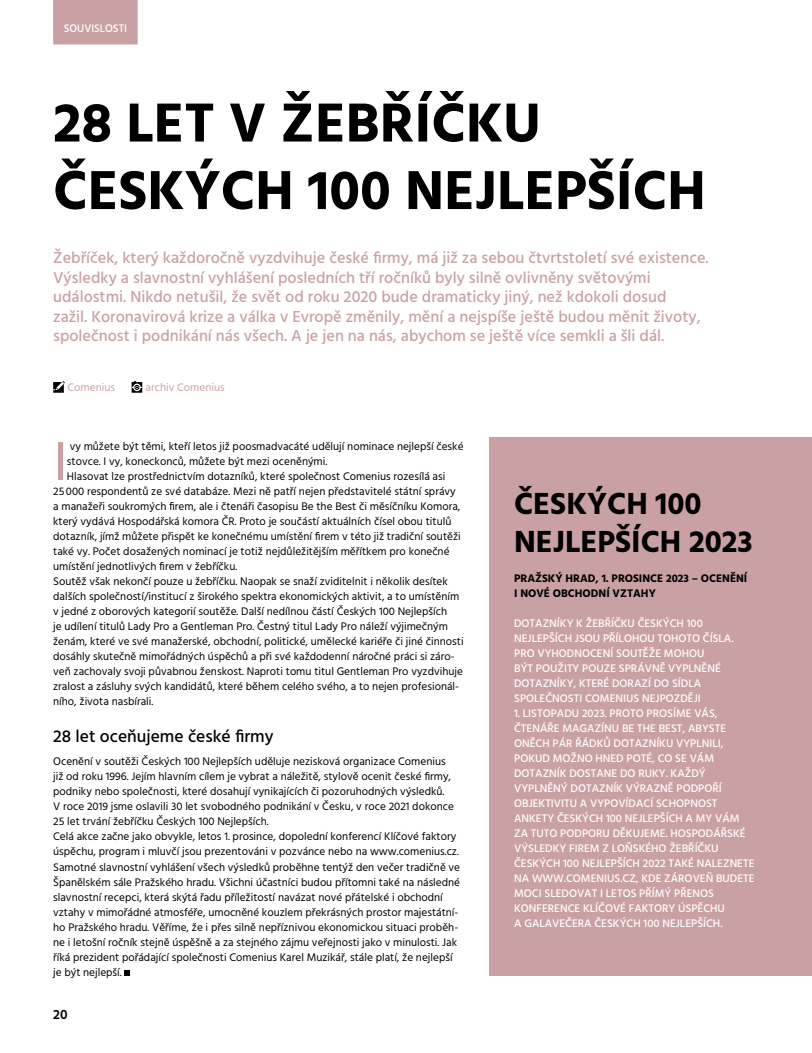
<style>
.page{position:relative;width:812px;height:1053px;background:#fff}
.page>*{position:absolute;margin:0;border:0;box-sizing:border-box;transform-origin:0 0}
.t1{font:700 56.25px/67.5px "Hind";color:#000}
.t2{font:55.75px "Hind";color:#caa1a2}
.t3{font:700 31.25px/37.5px "Hind";color:#000}
.t4{font:500 17.5px "Hind";color:#000}
.t5{font:500 16.25px/19.5px "Hind";color:#caa1a2}
.t6{font:600 13.75px "Hind";color:#000}
.t7{font:11.25px/15px "Hind";color:#000}
.t8{font:500 11.25px/15px "Hind";color:#fff}
.t9{font:700 11.25px/15px "Hind";color:#000}
.t10{font:11.25px "Hind";color:#caa1a2}
</style>
<div class="page">
<div style="left:489px;top:437px;width:322px;height:538px;background:#caa1a2"></div>
<svg style="left:124px;top:970px;width:6px;height:5px"></svg>
<svg style="left:53px;top:381px;width:12px;height:11px"></svg>
<svg style="left:132px;top:381px;width:10px;height:11px"></svg>
<div style="left:53px;top:0;width:85px;height:44px;background:#caa1a2"></div>
<p class="t8" style="left:64px;top:21px;width:65px">SOUVISLOSTI</p>
<h1 class="t1" style="left:53px;top:88px;width:654px">28 LET V ŽEBŘÍČKU<br>ČESKÝCH 100 NEJLEPŠÍCH</h1>
<p class="t5" style="left:53px;top:249px;width:657px">Žebříček, který každoročně vyzdvihuje české firmy, má již za sebou čtvrtstoletí své existence.<br>Výsledky a slavnostní vyhlášení posledních tří ročníků byly silně ovlivněny světovými událostmi. Nikdo netušil, že svět od roku 2020 bude dramaticky jiný, než kdokoli dosud<br>zažil. Koronavirová krize a válka v Evropě změnily, mění a nejspíše ještě budou měnit životy, společnost i podnikání nás všech. A je jen na nás, abychom se ještě více semkli a šli dál.</p>
<p class="t10" style="left:67px;top:380px;width:49px">Comenius</p>
<p class="t10" style="left:145px;top:380px;width:81px">archiv Comenius</p>
<h2 class="t2" style="left:53px;top:424px;width:15px">I</h2>
<p class="t7" style="left:70px;top:439px;width:395px">vy můžete být těmi, kteří letos již poosmadvacáté udělují nominace nejlepší české</p>
<p class="t7" style="left:67px;top:454px;width:262px">stovce. I vy, koneckonců, můžete být mezi oceněnými.</p>
<p class="t7" style="left:67px;top:469px;width:380px">Hlasovat lze prostřednictvím dotazníků, které společnost Comenius rozesílá asi</p>
<p class="t7" style="left:53px;top:484px;width:404px">25000 respondentů ze své databáze. Mezi ně patří nejen představitelé státní správy</p>
<p class="t7" style="left:53px;top:499px;width:409px">a manažeři soukromých firem, ale i čtenáři časopisu Be the Best či měsíčníku Komora,</p>
<p class="t7" style="left:53px;top:514px;width:400px">který vydává Hospodářská komora ČR. Proto je součástí aktuálních čísel obou titulů</p>
<p class="t7" style="left:53px;top:529px;width:409px">dotazník, jímž můžete přispět ke konečnému umístění firem v této již tradiční soutěži</p>
<p class="t7" style="left:53px;top:544px;width:398px">také vy. Počet dosažených nominací je totiž nejdůležitějším měřítkem pro konečné</p>
<p class="t7" style="left:53px;top:559px;width:185px">umístění jednotlivých firem v žebříčku.</p>
<p class="t7" style="left:53px;top:574px;width:396px">Soutěž však nekončí pouze u žebříčku. Naopak se snaží zviditelnit i několik desítek</p>
<p class="t7" style="left:53px;top:589px;width:407px">dalších společností/institucí z širokého spektra ekonomických aktivit, a to umístěním</p>
<p class="t7" style="left:53px;top:604px;width:395px">v jedné z oborových kategorií soutěže. Další nedílnou částí Českých 100 Nejlepších</p>
<p class="t7" style="left:53px;top:619px;width:396px">je udílení titulů Lady Pro a Gentleman Pro. Čestný titul Lady Pro náleží výjimečným</p>
<p class="t7" style="left:53px;top:634px;width:412px">ženám, které ve své manažerské, obchodní, politické, umělecké kariéře či jiné činnosti</p>
<p class="t7" style="left:53px;top:649px;width:403px">dosáhly skutečně mimořádných úspěchů a při své každodenní náročné práci si záro-</p>
<p class="t7" style="left:53px;top:664px;width:411px">veň zachovaly svoji půvabnou ženskost. Naproti tomu titul Gentleman Pro vyzdvihuje</p>
<p class="t7" style="left:53px;top:679px;width:407px">zralost a zásluhy svých kandidátů, které během celého svého, a to nejen profesionál-</p>
<p class="t7" style="left:53px;top:694px;width:102px">ního, života nasbírali.</p>
<h3 class="t4" style="left:53px;top:723px;width:222px">28 let oceňujeme české firmy</h3>
<p class="t7" style="left:53px;top:754px;width:408px">Ocenění v soutěži Českých 100 Nejlepších uděluje nezisková organizace Comenius<br>již od roku 1996. Jejím hlavním cílem je vybrat a náležitě, stylově ocenit české firmy, podniky nebo společnosti, které dosahují vynikajících či pozoruhodných výsledků.<br>V roce 2019 jsme oslavili 30 let svobodného podnikání v Česku, v roce 2021 dokonce 25 let trvání žebříčku Českých 100 Nejlepších.<br>Celá akce začne jako obvykle, letos 1. prosince, dopolední konferencí Klíčové faktory úspěchu, program i mluvčí jsou prezentováni v pozvánce nebo na www.comenius.cz.<br>Samotné slavnostní vyhlášení všech výsledků proběhne tentýž den večer tradičně ve Španělském sále Pražského hradu. Všichni účastníci budou přítomni také na následné slavnostní recepci, která skýtá řadu příležitostí navázat nové přátelské i obchodní vztahy v mimořádné atmosféře, umocněné kouzlem překrásných prostor majestátní&shy;ho Pražského hradu. Věříme, že i přes silně nepříznivou ekonomickou situaci proběh&shy;ne i letošní ročník stejně úspěšně a za stejného zájmu veřejnosti jako v minulosti. Jak říká prezident pořádající společnosti Comenius Karel Muzikář, stále platí, že nejlepší je být nejlepší.</p>
<p class="t6" style="left:53px;top:1004px;width:16px">20</p>
<h3 class="t3" style="left:514px;top:485px;width:240px">ČESKÝCH 100<br>NEJLEPŠÍCH 2023</h3>
<p class="t9" style="left:514px;top:570px;width:235px">PRAŽSKÝ HRAD, 1. PROSINCE 2023 – OCENĚNÍ<br>I NOVÉ OBCHODNÍ VZTAHY</p>
<p class="t8" style="left:514px;top:616px;width:221px">DOTAZNÍKY K ŽEBŘÍČKU ČESKÝCH 100<br>NEJLEPŠÍCH JSOU PŘÍLOHOU TOHOTO ČÍSLA.<br>PRO VYHODNOCENÍ SOUTĚŽE MOHOU<br>BÝT POUŽITY POUZE SPRÁVNĚ VYPLNĚNÉ DOTAZNÍKY, KTERÉ DORAZÍ DO SÍDLA SPOLEČNOSTI COMENIUS NEJPOZDĚJI</p>
<p class="t8" style="left:514px;top:706px;width:242px">1. LISTOPADU 2023. PROTO PROSÍME VÁS, ČTENÁŘE MAGAZÍNU BE THE BEST, ABYSTE ONĚCH PÁR ŘÁDKŮ DOTAZNÍKU VYPLNILI, POKUD MOŽNO HNED POTÉ, CO SE VÁM DOTAZNÍK DOSTANE DO RUKY. KAŽDÝ VYPLNĚNÝ DOTAZNÍK VÝRAZNĚ PODPOŘÍ OBJEKTIVITU A VYPOVÍDACÍ SCHOPNOST ANKETY ČESKÝCH 100 NEJLEPŠÍCH A MY VÁM ZA TUTO PODPORU DĚKUJEME. HOSPODÁŘSKÉ VÝSLEDKY FIREM Z LOŇSKÉHO ŽEBŘÍČKU ČESKÝCH 100 NEJLEPŠÍCH 2022 TAKÉ NALEZNETE NA WWW.COMENIUS.CZ, KDE ZÁROVEŇ BUDETE MOCI SLEDOVAT I LETOS PŘÍMÝ PŘENOS KONFERENCE KLÍČOVÉ FAKTORY ÚSPĚCHU<br>A GALAVEČERA ČESKÝCH 100 NEJLEPŠÍCH.</p>
</div>
